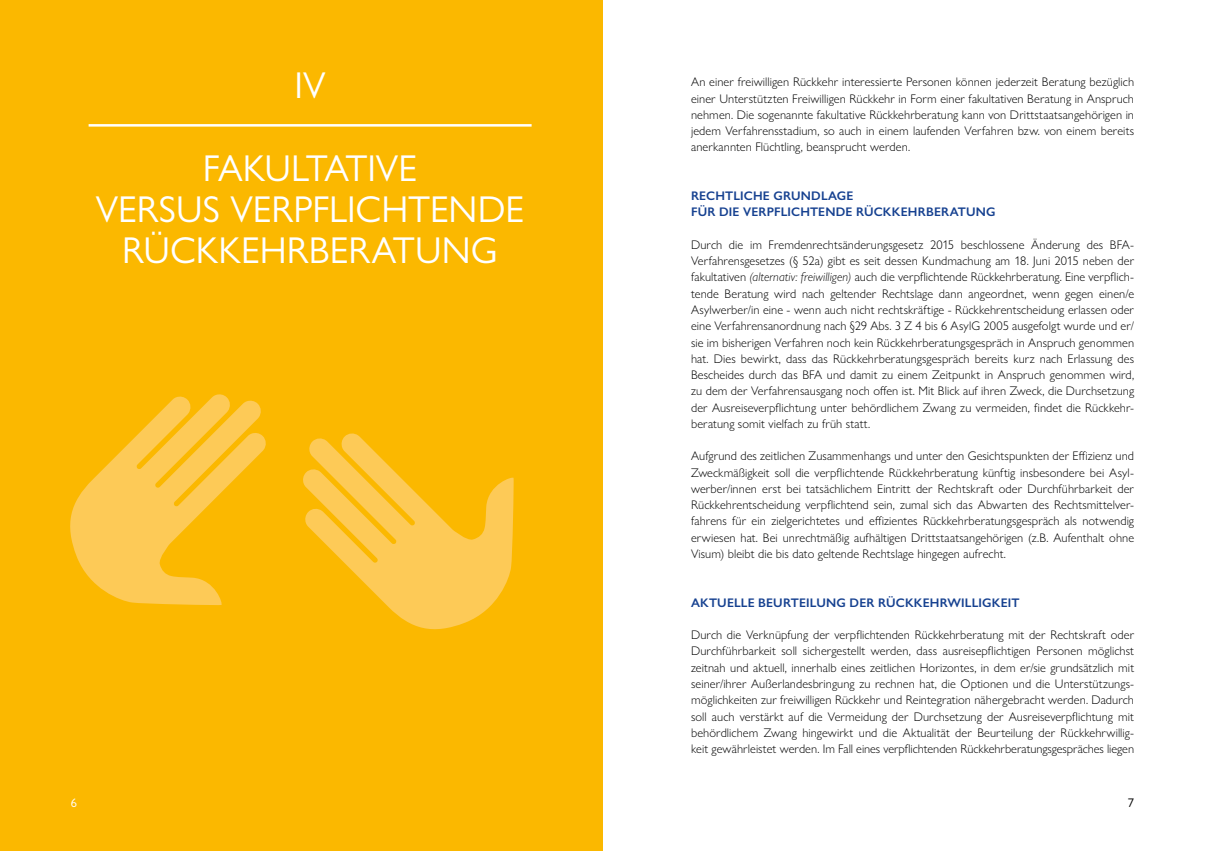
<style>
.page{position:relative;width:1205px;height:851px;background:#fff}
.page>*{position:absolute;margin:0;border:0;box-sizing:border-box;transform-origin:0 0}
.t1{font:37.5px/41.2px "Gill Sans Nova";color:#fff;text-align:center}
.t2{font:300 12.5px/16.2px "Gill Sans Nova";letter-spacing:.005em;color:#000;text-align:justify}
.t3{font:600 12.5px/16.2px "Gill Sans Nova";letter-spacing:.015em;color:#164190}
.t4{font:12.5px "Gill Sans Nova";color:#000}
.t5{font:12.5px "Gill Sans Nova";color:#fff}
.s1{font-style:italic}
</style>
<div class="page">
<div style="left:0;top:0;width:602px;height:850px;background:#fbb800"></div>
<hr style="left:89px;top:124px;width:442px;height:3px;background:#fff">
<svg style="left:70px;top:394px;width:196px;height:211px;fill:#fdca57"></svg>
<svg style="left:303px;top:433px;width:211px;height:197px;fill:#fdca57"></svg>
<h1 class="t1" style="left:295px;top:64px;width:32px">IV</h1>
<h1 class="t1" style="left:96px;top:147px;width:430px">FAKULTATIVE<br>VERSUS VERPFLICHTENDE<br>RÜCKKEHRBERATUNG</h1>
<p class="t5" style="left:71px;top:794px;width:8px">6</p>
<p class="t2" style="left:691px;top:74px;width:444px">An einer freiwilligen Rückkehr interessierte Personen können jederzeit Beratung bezüglich einer Unterstützten Freiwilligen Rückkehr in Form einer fakultativen Beratung in Anspruch nehmen. Die sogenannte fakultative Rückkehrberatung kann von Drittstaatsangehörigen in jedem Verfahrensstadium, so auch in einem laufenden Verfahren bzw. von einem bereits anerkannten Flüchtling, beansprucht werden.</p>
<p class="t3" style="left:691px;top:188px;width:306px">RECHTLICHE GRUNDLAGE<br>FÜR DIE VERPFLICHTENDE RÜCKKEHRBERATUNG</p>
<p class="t2" style="left:691px;top:236px;width:444px">Durch die im Fremdenrechtsänderungsgesetz 2015 beschlossene Änderung des BFA-Verfahrensgesetzes (§ 52a) gibt es seit dessen Kundmachung am 18. Juni 2015 neben der fakultativen <span class="s1">(alternativ: freiwilligen)</span> auch die verpflichtende Rückkehrberatung. Eine verpflich&shy;tende Beratung wird nach geltender Rechtslage dann angeordnet, wenn gegen einen/e Asylwerber/in eine - wenn auch nicht rechtskräftige - Rückkehrentscheidung erlassen oder eine Verfahrensanordnung nach §29 Abs. 3 Z 4 bis 6 AsylG 2005 ausgefolgt wurde und er/ sie im bisherigen Verfahren noch kein Rückkehrberatungsgespräch in Anspruch genommen hat. Dies bewirkt, dass das Rückkehrberatungsgespräch bereits kurz nach Erlassung des Bescheides durch das BFA und damit zu einem Zeitpunkt in Anspruch genommen wird, zu dem der Verfahrensausgang noch offen ist. Mit Blick auf ihren Zweck, die Durchsetzung der Ausreiseverpflichtung unter behördlichem Zwang zu vermeiden, findet die Rückkehr&shy;beratung somit vielfach zu früh statt.</p>
<p class="t2" style="left:691px;top:448px;width:444px">Aufgrund des zeitlichen Zusammenhangs und unter den Gesichtspunkten der Effizienz und Zweckmäßigkeit soll die verpflichtende Rückkehrberatung künftig insbesondere bei Asyl&shy;werber/innen erst bei tatsächlichem Eintritt der Rechtskraft oder Durchführbarkeit der Rückkehrentscheidung verpflichtend sein, zumal sich das Abwarten des Rechtsmittelver&shy;fahrens für ein zielgerichtetes und effizientes Rückkehrberatungsgespräch als notwendig erwiesen hat. Bei unrechtmäßig aufhältigen Drittstaatsangehörigen (z.B. Aufenthalt ohne Visum) bleibt die bis dato geltende Rechtslage hingegen aufrecht.</p>
<p class="t3" style="left:691px;top:594px;width:330px">AKTUELLE BEURTEILUNG DER RÜCKKEHRWILLIGKEIT</p>
<p class="t2" style="left:691px;top:626px;width:444px">Durch die Verknüpfung der verpflichtenden Rückkehrberatung mit der Rechtskraft oder Durchführbarkeit soll sichergestellt werden, dass ausreisepflichtigen Personen möglichst zeitnah und aktuell, innerhalb eines zeitlichen Horizontes, in dem er/sie grundsätzlich mit seiner/ihrer Außerlandesbringung zu rechnen hat, die Optionen und die Unterstützungs&shy;möglichkeiten zur freiwilligen Rückkehr und Reintegration nähergebracht werden. Dadurch soll auch verstärkt auf die Vermeidung der Durchsetzung der Ausreiseverpflichtung mit behördlichem Zwang hingewirkt und die Aktualität der Beurteilung der Rückkehrwillig&shy;keit gewährleistet werden. Im Fall eines verpflichtenden Rückkehrberatungsgespräches liegen</p>
<p class="t4" style="left:1128px;top:794px;width:8px">7</p>
</div>
